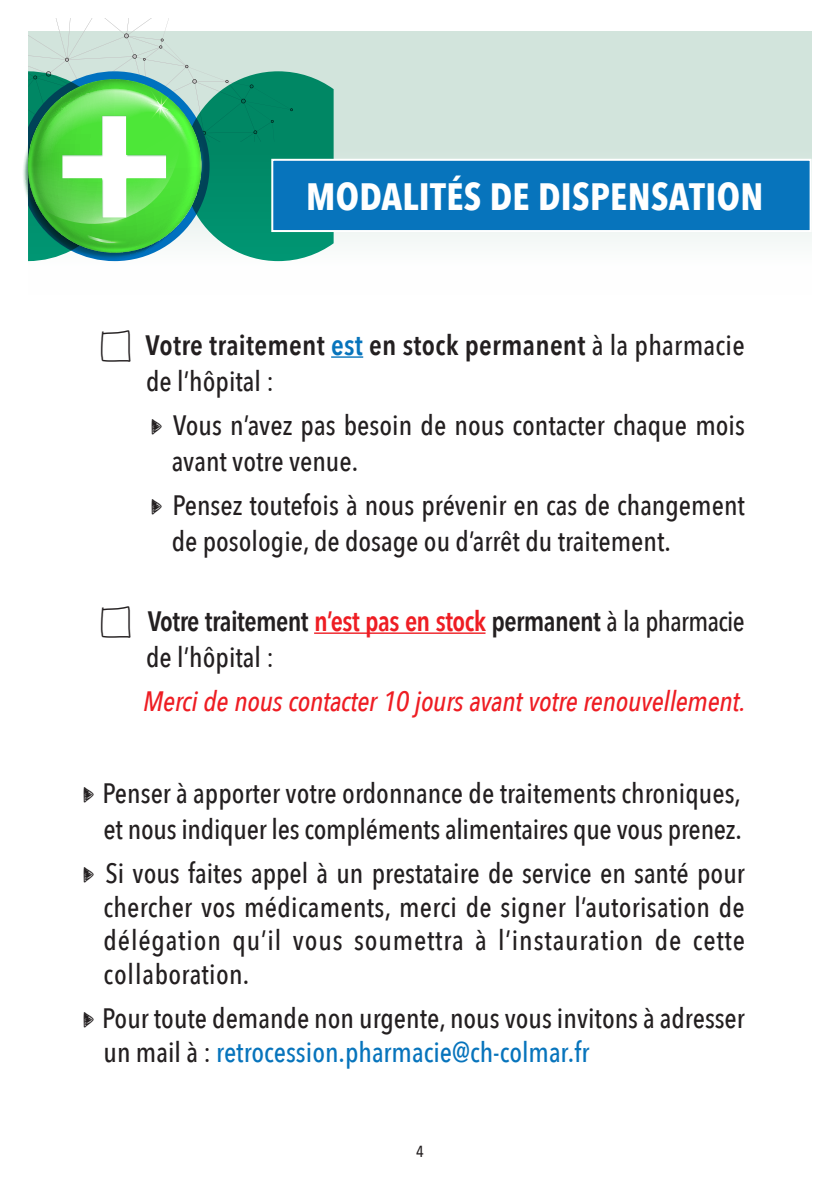
<style>
.page{position:relative;width:840px;height:1191px;background:#fff}
.page>*{position:absolute;margin:0;border:0;box-sizing:border-box;transform-origin:0 0}
.t1{font:700 38px "Avenir Next Condensed";letter-spacing:.01em;color:#fff}
.t2{font:500 28px/33.6px "Avenir Next Condensed";color:#231f20;text-align:justify}
.t3{font:600 28px "Avenir Next Condensed";letter-spacing:-.02em;color:#231f20}
.t4{font:italic 500 28px "Avenir Next Condensed";letter-spacing:-.01em;color:#ee1d23}
.t5{font:600 28px "Avenir Next Condensed";letter-spacing:.01em;color:#231f20}
.t6{font:500 28px "Avenir Next Condensed";color:#0774bc}
.t7{font:500 16px "Avenir Next Condensed";color:#231f20}
.s1{font-family:"Peax Webdesigncircles";font-weight:400;font-size:35px}
.s2{color:#0774bc}
.s3{font-weight:500}
.s4{color:#ee1d23}
.s5{color:#231f20}
</style>
<div class="page">
<hr style="left:331px;top:356px;width:32px;height:2px;background:#0774bc">
<hr style="left:314px;top:632px;width:171px;height:2px;background:#ee1d23">
<svg style="left:28px;top:31px;width:783px;height:231px;fill:#d2e4dc"></svg>
<div style="left:271px;top:159px;width:540px;height:73px;background:#0774bc;border:2px solid #fff"></div>
<svg style="left:23px;top:19px;width:310px;height:242px"></svg>
<div style="left:60px;top:112px;width:108px;height:106px;background:#40ae49;opacity:.75"></div>
<p class="t1" style="left:306px;top:173px;width:458px">MODALITÉS DE DISPENSATION</p>
<p class="t5" style="left:103px;top:321px;width:642px"><span class="s1">m</span> Votre traitement <span class="s2">est</span> en stock permanent <span class="s3">à la pharmacie</span></p>
<p class="t2" style="left:146px;top:364px;width:129px">de l’hôpital :</p>
<p class="t2" style="left:173px;top:408px;width:573px">Vous n’avez pas besoin de nous contacter chaque mois</p>
<p class="t2" style="left:171px;top:444px;width:188px">avant votre venue.</p>
<p class="t2" style="left:172px;top:488px;width:573px">Pensez toutefois à nous prévenir en cas de changement</p>
<p class="t2" style="left:171px;top:524px;width:500px">de posologie, de dosage ou d’arrêt du traitement.</p>
<p class="t3" style="left:103px;top:597px;width:642px"><span class="s1">m</span> Votre traitement <span class="s4">n’est pas en stock</span> permanent <span class="s3">à la pharmacie</span></p>
<p class="t2" style="left:146px;top:640px;width:129px">de l’hôpital :</p>
<p class="t4" style="left:143px;top:684px;width:603px">Merci de nous contacter 10 jours avant votre renouvellement.</p>
<p class="t2" style="left:103px;top:776px;width:639px">Penser à apporter votre ordonnance de traitements chroniques,</p>
<p class="t2" style="left:103px;top:812px;width:639px">et nous indiquer les compléments alimentaires que vous prenez.</p>
<p class="t2" style="left:105px;top:856px;width:640px">Si vous faites appel à un prestataire de service en santé pour</p>
<p class="t2" style="left:103px;top:890px;width:642px">chercher vos médicaments, merci de signer l’autorisation de délégation qu’il vous soumettra à l’instauration de cette collaboration.</p>
<p class="t2" style="left:102px;top:1001px;width:643px">Pour toute demande non urgente, nous vous invitons à adresser</p>
<p class="t6" style="left:103px;top:1034px;width:487px"><span class="s5">un mail à :</span> retrocession.pharmacie@ch-colmar.fr</p>
<p class="t7" style="left:416px;top:1141px;width:9px">4</p>
</div>
